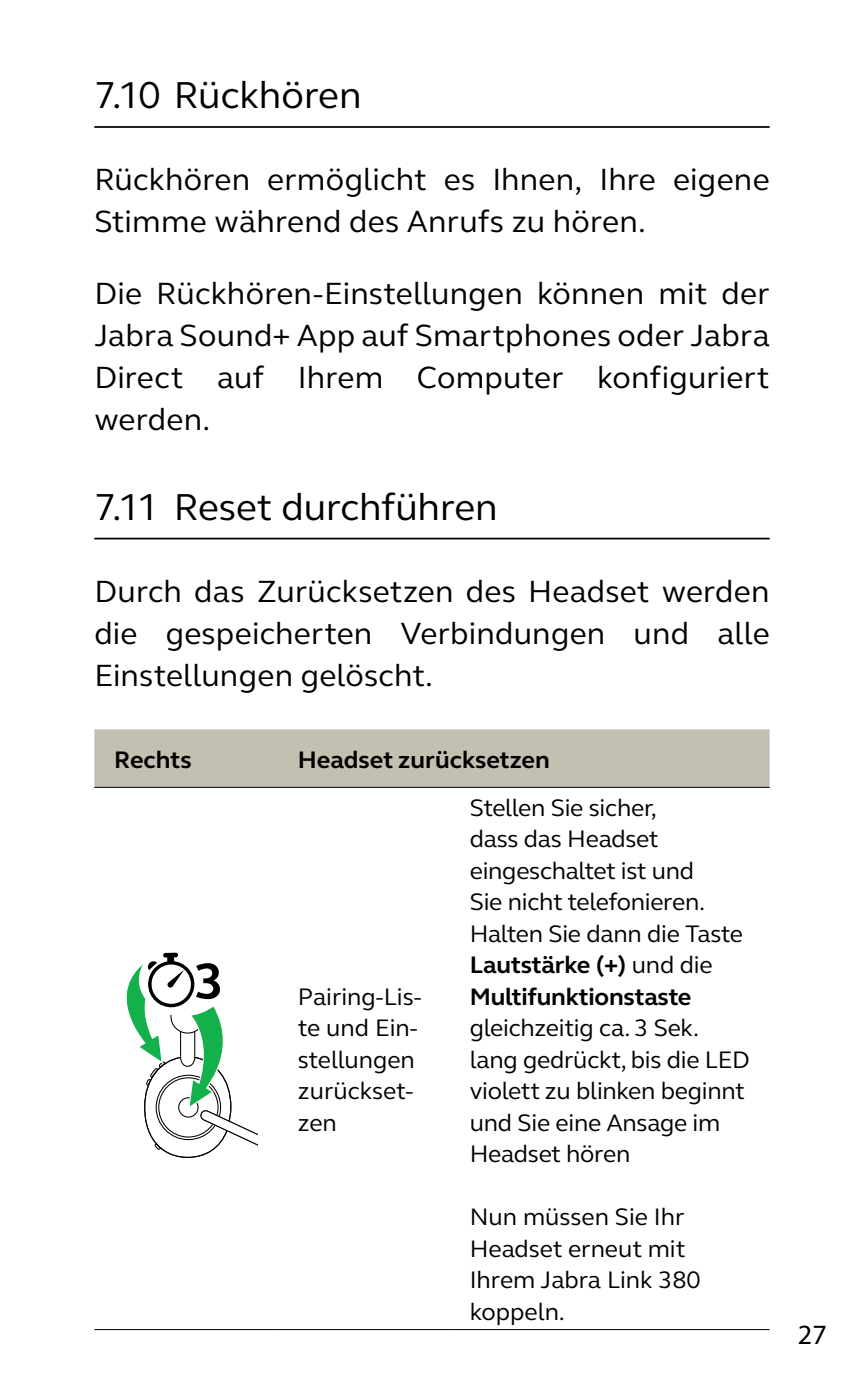
<style>
.page{position:relative;width:864px;height:1389px;background:#fff}
.page>*{position:absolute;margin:0;border:0;box-sizing:border-box;transform-origin:0 0}
.t1{font:38.5px "GN Elliot";letter-spacing:-.005em;color:#000}
.t2{font:31.5px/42px "GN Elliot";letter-spacing:.01em;color:#000;text-align:justify}
.t3{font:28px "Myriad Pro";color:#000}
.t4{font:24.5px/31.5px "GN Elliot";letter-spacing:-.01em;color:#000}
.t5{font:700 24.5px "GN Elliot";color:#000}
.s1{font-weight:700}
</style>
<div class="page">
<hr style="left:94px;top:126px;width:675px;height:2px;background:#000">
<hr style="left:94px;top:538px;width:675px;height:1px;background:#000">
<div style="left:94px;top:729px;width:675px;height:58px;background:#c4c0b1"></div>
<hr style="left:278px;top:1329px;width:171px;height:1px;background:#000">
<hr style="left:449px;top:1329px;width:320px;height:1px;background:#000">
<hr style="left:278px;top:787px;width:171px;height:1px;background:#000">
<hr style="left:449px;top:787px;width:320px;height:1px;background:#000">
<hr style="left:94px;top:787px;width:184px;height:1px;background:#000">
<hr style="left:94px;top:1329px;width:184px;height:1px;background:#000">
<svg style="left:126px;top:952px;width:131px;height:206px"></svg>
<h1 class="t1" style="left:94px;top:69px;width:268px">7.10 Rückhören</h1>
<p class="t2" style="left:94px;top:157px;width:676px">Rückhören ermöglicht es Ihnen, Ihre eigene<br>Stimme während des Anrufs zu hören.</p>
<p class="t2" style="left:94px;top:271px;width:676px">Die Rückhören-Einstellungen können mit der Jabra Sound+ App auf Smartphones oder Jabra Direct auf Ihrem Computer konfiguriert werden.</p>
<h1 class="t1" style="left:94px;top:481px;width:404px">7.11 Reset durchführen</h1>
<p class="t2" style="left:94px;top:569px;width:676px">Durch das Zurücksetzen des Headset werden die gespeicherten Verbindungen und alle Einstellungen gelöscht.</p>
<p class="t5" style="left:114px;top:743px;width:79px">Rechts</p>
<p class="t5" style="left:298px;top:743px;width:253px">Headset zurücksetzen</p>
<p class="t4" style="left:298px;top:980px;width:125px">Pairing-Lis&shy;te und Ein&shy;stellungen zurückset&shy;zen</p>
<p class="t4" style="left:469px;top:791px;width:275px">Stellen Sie sicher,<br>dass das Headset eingeschaltet ist und<br>Sie nicht telefonieren.<br>Halten Sie dann die Taste<br><span class="s1">Lautstärke (+)</span> und die<br><span class="s1">Multifunktionstaste</span></p>
<p class="t4" style="left:469px;top:1012px;width:281px">gleichzeitig ca. 3 Sek. lang gedrückt, bis die LED violett zu blinken beginnt und Sie eine Ansage im<br>Headset hören</p>
<p class="t4" style="left:469px;top:1201px;width:232px">Nun müssen Sie Ihr<br>Headset erneut mit<br>Ihrem Jabra Link 380 koppeln.</p>
<p class="t3" style="left:797px;top:1317px;width:30px">27</p>
</div>
